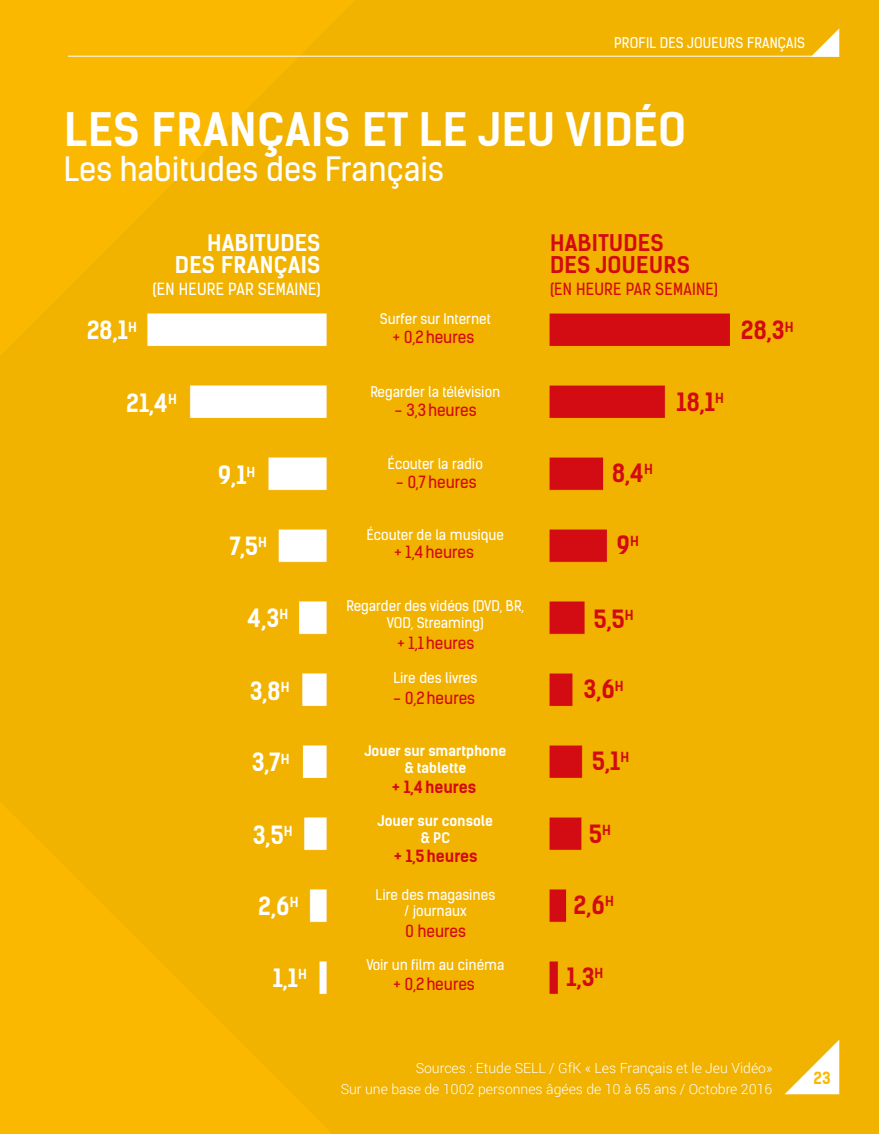
<style>
.page{position:relative;width:879px;height:1134px;background:#fff}
.page>*{position:absolute;margin:0;border:0;box-sizing:border-box;transform-origin:0 0}
.t1{font:700 44px "Kelson Sans";letter-spacing:.015em;color:#fff}
.t2{font:32px "Kelson Sans";color:#fff}
.t3{font:700 24px "Kelson Sans";color:#fff}
.t4{font:700 24px "Kelson Sans";color:#d30a12}
.t5{font:700 22px/22.2px "Kelson Sans";letter-spacing:.015em;color:#fff;text-align:right}
.t6{font:700 22px/22.2px "Kelson Sans";letter-spacing:.015em;color:#d30a12}
.t7{font:16px "Kelson Sans";letter-spacing:.015em;color:#d30a12}
.t8{font:700 16px "Kelson Sans";color:#d30a12}
.t9{font:16px "Kelson Sans";letter-spacing:.015em;color:#fff}
.t10{font:700 16px "Kelson Sans";color:#fbb800}
.t11{font:14px/16.8px "Kelson Sans";color:#fff;text-align:center}
.t12{font:300 14px/21px "Roboto";color:#fff;text-align:right}
.t13{font:700 14px/16.8px "Kelson Sans";color:#fff;text-align:center}
</style>
<div class="page">
<img style="left:0;top:0;width:879px;height:1134px">
<svg style="left:811px;top:28px;width:28px;height:28px"></svg>
<hr style="left:68px;top:56px;width:771px;height:1px;background:#fff">
<svg style="left:784px;top:1039px;width:55px;height:55px"></svg>
<p class="t11" style="left:614px;top:34px;width:54px">PROFIL DES</p>
<p class="t11" style="left:687px;top:34px;width:16px">JOUEURS</p>
<p class="t11" style="left:747px;top:34px;width:60px">FRANçais</p>
<h1 class="t1" style="left:64px;top:103px;width:624px">les français et le jeu vidéo</h1>
<h2 class="t2" style="left:64px;top:149px;width:381px">Les habitudes des Français</h2>
<h3 class="t5" style="left:175px;top:232px;width:147px">Habitudes des français</h3>
<p class="t9" style="left:153px;top:279px;width:170px">(en heure par semaine)</p>
<h3 class="t6" style="left:550px;top:232px;width:115px">HAbitudes des JOUEURS</h3>
<p class="t7" style="left:550px;top:279px;width:170px">(en heure par semaine)</p>
<h3 class="t3" style="left:87px;top:316px;width:50px">28,1<sup>H</sup></h3>
<p class="t11" style="left:380px;top:310px;width:112px">Surfer sur Internet</p>
<p class="t7" style="left:393px;top:327px;width:83px">+ 0,2 heures</p>
<h3 class="t4" style="left:741px;top:316px;width:52px">28,3<sup>H</sup></h3>
<h3 class="t3" style="left:126px;top:388px;width:50px">21,4<sup>H</sup></h3>
<p class="t11" style="left:370px;top:383px;width:131px">Regarder la télévision</p>
<p class="t7" style="left:394px;top:400px;width:83px">- 3,3 heures</p>
<h3 class="t4" style="left:676px;top:387px;width:47px">18,1<sup>H</sup></h3>
<h3 class="t3" style="left:218px;top:461px;width:37px">9,1<sup>H</sup></h3>
<p class="t11" style="left:388px;top:455px;width:96px">écouter la radio</p>
<p class="t7" style="left:396px;top:472px;width:82px">- 0,7 heures</p>
<h3 class="t4" style="left:612px;top:458px;width:40px">8,4<sup>H</sup></h3>
<h3 class="t3" style="left:230px;top:531px;width:37px">7,5<sup>H</sup></h3>
<p class="t11" style="left:367px;top:526px;width:139px">écouter de la musique</p>
<p class="t7" style="left:394px;top:543px;width:81px">+ 1,4 heures</p>
<h3 class="t4" style="left:616px;top:530px;width:22px">9<sup>H</sup></h3>
<h3 class="t3" style="left:248px;top:603px;width:40px">4,3<sup>H</sup></h3>
<p class="t11" style="left:346px;top:598px;width:179px">Regarder des vidéos (DVD, BR,<br>VOD, Streaming)</p>
<h3 class="t4" style="left:594px;top:604px;width:39px">5,5<sup>H</sup></h3>
<p class="t7" style="left:397px;top:633px;width:78px">+ 1,1 heures</p>
<h3 class="t3" style="left:250px;top:676px;width:40px">3,8<sup>H</sup></h3>
<p class="t11" style="left:393px;top:669px;width:85px">Lire des livres</p>
<p class="t7" style="left:393px;top:688px;width:83px">- 0,2 heures</p>
<h3 class="t4" style="left:583px;top:675px;width:40px">3,6<sup>H</sup></h3>
<h3 class="t3" style="left:252px;top:747px;width:38px">3,7<sup>H</sup></h3>
<p class="t13" style="left:364px;top:742px;width:144px">Jouer sur smartphone &amp; tablette</p>
<h3 class="t4" style="left:592px;top:746px;width:37px">5,1<sup>H</sup></h3>
<p class="t8" style="left:392px;top:778px;width:86px">+ 1,4 heures</p>
<h3 class="t3" style="left:253px;top:820px;width:39px">3,5<sup>H</sup></h3>
<p class="t13" style="left:420px;top:813px;width:74px;text-align:left;text-indent:-43px">Jouer sur console &amp; PC</p>
<p class="t8" style="left:394px;top:847px;width:85px">+ 1,5 heures</p>
<h3 class="t4" style="left:589px;top:819px;width:21px">5<sup>H</sup></h3>
<h3 class="t3" style="left:258px;top:891px;width:40px">2,6<sup>H</sup></h3>
<h3 class="t3" style="left:273px;top:963px;width:34px">1,1<sup>H</sup></h3>
<p class="t11" style="left:375px;top:886px;width:121px">Lire des magasines / journaux</p>
<p class="t11" style="left:366px;top:956px;width:139px">Voir un film au cinéma</p>
<p class="t7" style="left:405px;top:921px;width:62px">0 heures</p>
<p class="t7" style="left:393px;top:974px;width:83px">+ 0,2 heures</p>
<h3 class="t4" style="left:573px;top:890px;width:40px">2,6<sup>H</sup></h3>
<h3 class="t4" style="left:566px;top:962px;width:37px">1,3<sup>H</sup></h3>
<p class="t12" style="left:341px;top:1057px;width:433px">Sources : Etude SELL / GfK « Les Français et le Jeu Vidéo»<br>Sur une base de 1002 personnes âgées de 10 à 65 ans / Octobre 2016</p>
<p class="t10" style="left:813px;top:1068px;width:19px">23</p>
</div>
